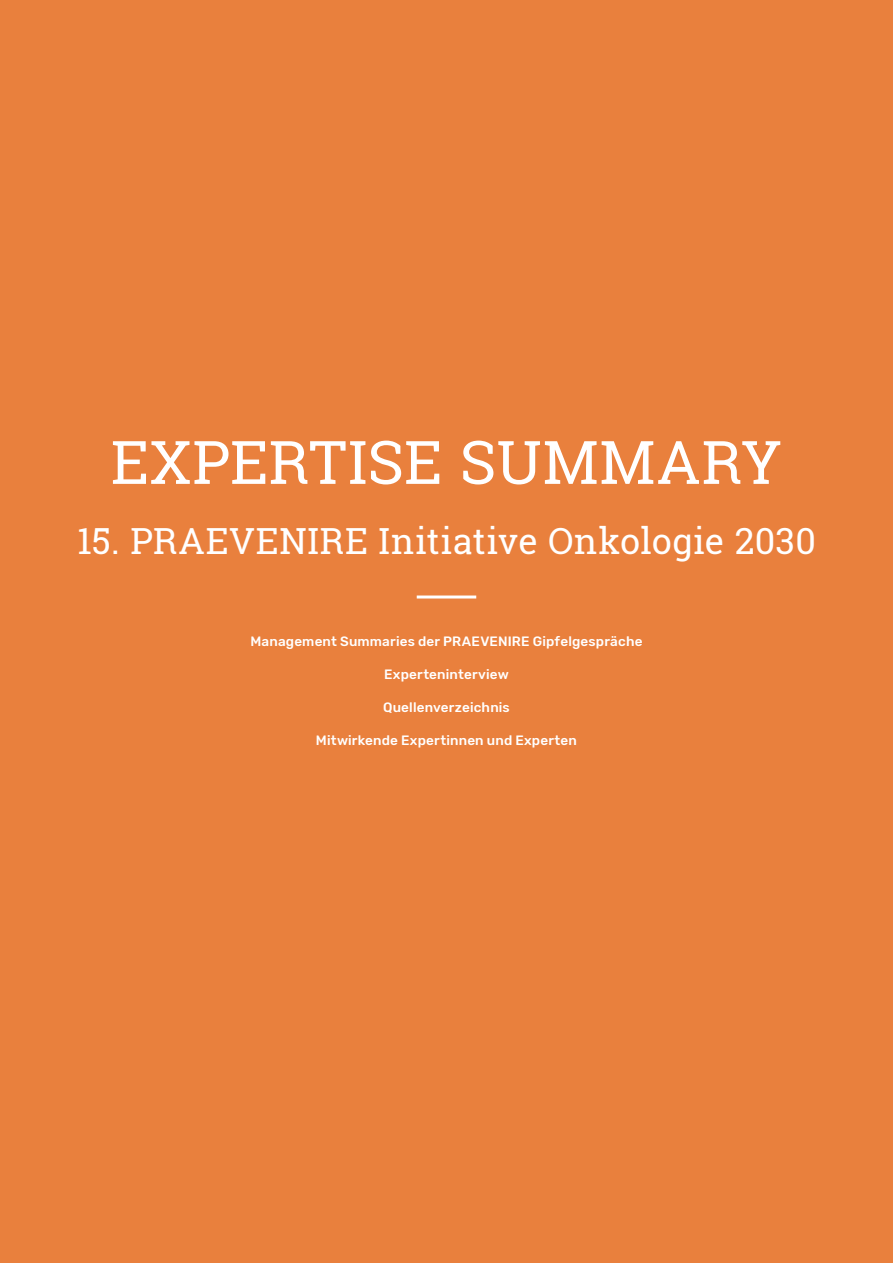
<style>
.page{position:relative;width:893px;height:1263px;background:#e9803d}
.page>*{position:absolute;margin:0;border:0;box-sizing:border-box;transform-origin:0 0}
.t1{font:60px "Roboto Slab";letter-spacing:.01em;color:#fff}
.t2{font:36px "Roboto Slab";letter-spacing:.01em;color:#fff}
.t3{font:500 13.5px "Rubik";letter-spacing:.01em;color:#fff}
</style>
<div class="page">
<hr style="left:417px;top:595px;width:59px;height:3px;background:#fff">
<h1 class="t1" style="left:111px;top:438px;width:673px">EXPERTISE SUMMARY</h1>
<h2 class="t2" style="left:77px;top:527px;width:740px">15. PRAEVENIRE Initiative Onkologie 2030</h2>
<p class="t3" style="left:250px;top:633px;width:394px">Management Summaries der PRAEVENIRE Gipfelgespräche</p>
<p class="t3" style="left:384px;top:667px;width:126px">Experteninterview</p>
<p class="t3" style="left:383px;top:700px;width:128px">Quellenverzeichnis</p>
<p class="t3" style="left:316px;top:732px;width:263px">Mitwirkende Expertinnen und Experten</p>
</div>
